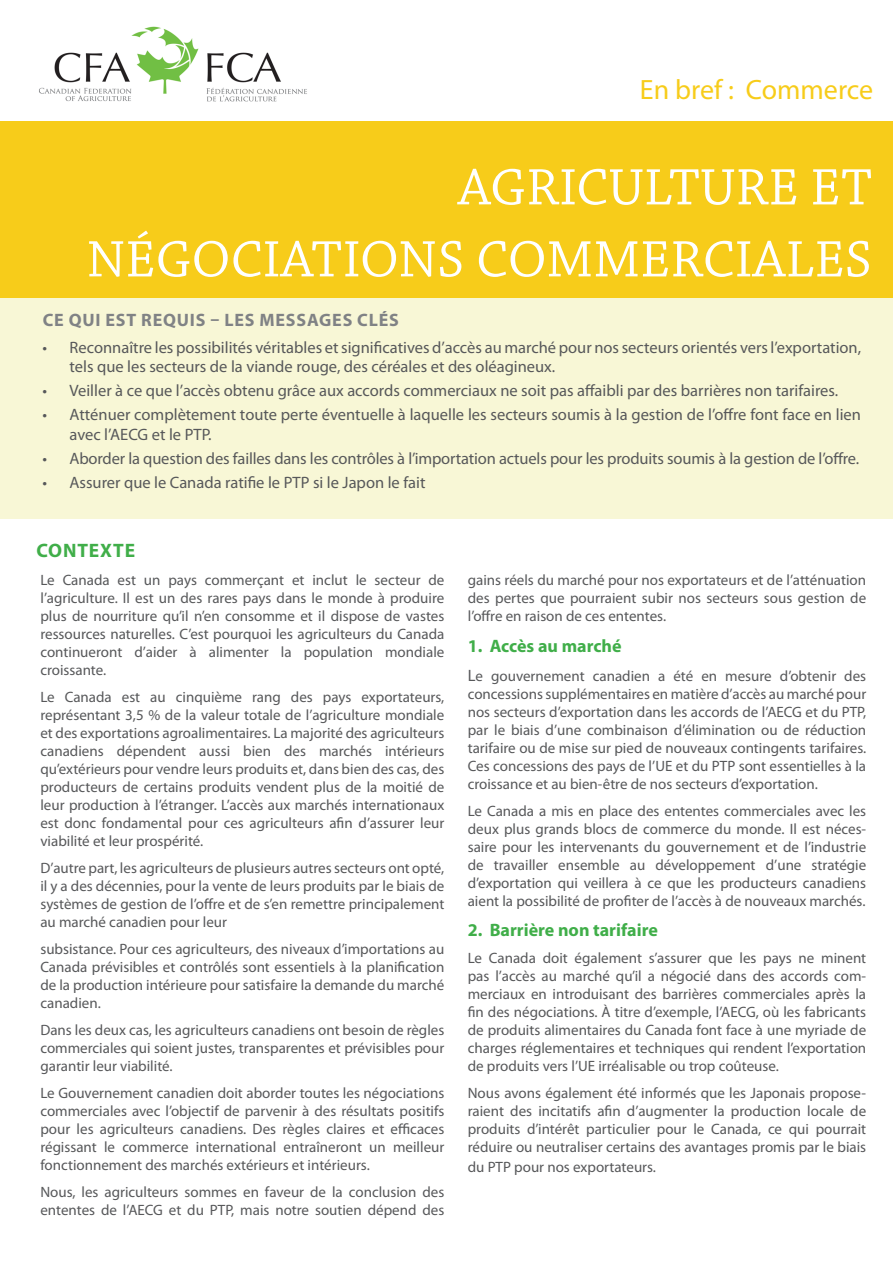
<style>
.page{position:relative;width:893px;height:1263px;background:#fff}
.page>*{position:absolute;margin:0;border:0;box-sizing:border-box;transform-origin:0 0}
.t1{font:54px/72px "Chaparral Pro";color:#fff;text-align:right}
.t2{font:28.05px "Myriad Pro";color:#f7cc1a}
.Kicker{font:700 19.5px "Myriad Pro";letter-spacing:.045em;color:#40ae49}
.t3{font:700 18px "Myriad Pro";color:#40ae49}
.Kicker-2{font:700 18px "Myriad Pro";letter-spacing:.045em;color:#808285}
.t4{font:16.5px/19.8px "Myriad Pro";color:#57585a}
.t5{font:15px/18px "Myriad Pro";color:#57585a;text-align:justify}
.s1{font-size:16.5px}
</style>
<div class="page">
<div style="left:0;top:298px;width:893px;height:221px;background:#f8f7d6"></div>
<div style="left:0;top:121px;width:893px;height:177px;background:#f7cc1a"></div>
<img style="left:39px;top:26px;width:268px;height:76px">
<p class="t2" style="left:640px;top:72px;width:235px">En bref : Commerce</p>
<p class="t1" style="left:87px;top:153px;width:786px">AGRICULTURE ET<br>NÉGOCIATIONS COMMERCIALES</p>
<p class="Kicker-2" style="left:43px;top:308px;width:358px">CE QUI EST REQUIS – LES MESSAGES CLÉS</p>
<p class="t4" style="left:70px;top:337px;width:793px;text-indent:-27px">• Reconnaître les possibilités véritables et significatives d’accès au marché pour nos secteurs orientés vers l’exportation, tels que les secteurs de la viande rouge, des céréales et des oléagineux.</p>
<p class="t4" style="left:43px;top:381px;width:797px">• Veiller à ce que l’accès obtenu grâce aux accords commerciaux ne soit pas affaibli par des barrières non tarifaires.</p>
<p class="t4" style="left:70px;top:405px;width:793px;text-indent:-27px">• Atténuer complètement toute perte éventuelle à laquelle les secteurs soumis à la gestion de l’offre font face en lien avec l’AECG et le PTP.</p>
<p class="t4" style="left:43px;top:449px;width:818px">• Aborder la question des failles dans les contrôles à l’importation actuels pour les produits soumis à la gestion de l’offre.</p>
<p class="t4" style="left:43px;top:473px;width:384px">• Assurer que le Canada ratifie le PTP si le Japon le fait</p>
<p class="Kicker" style="left:36px;top:537px;width:100px">CONTEXTE</p>
<p class="t5" style="left:40px;top:571px;width:405px">Le Canada est un pays commerçant et inclut le secteur de l’agriculture. Il est un des rares pays dans le monde à produire plus de nourriture qu’il n’en consomme et il dispose de vastes ressources naturelles. C’est pourquoi les agriculteurs du Canada continueront d’aider à alimenter la population mondiale croissante.</p>
<p class="t5" style="left:40px;top:688px;width:405px">Le Canada est au cinquième rang des pays exportateurs, représentant 3,5 % de la valeur totale de l’agriculture mondiale et des exportations agroalimentaires. La majorité des agriculteurs canadiens dépendent aussi bien des marchés intérieurs qu’extérieurs pour vendre leurs produits et, dans bien des cas, des producteurs de certains produits vendent plus de la moitié de leur production à l’étranger. L’accès aux marchés internationaux est donc fondamental pour ces agriculteurs afin d’assurer leur viabilité et leur prospérité.</p>
<p class="t5" style="left:40px;top:859px;width:405px">D’autre part, les agriculteurs de plusieurs autres secteurs ont opté, il y a des décennies, pour la vente de leurs produits par le biais de systèmes de gestion de l’offre et de s’en remettre principalement au marché canadien pour leur</p>
<p class="t5" style="left:40px;top:940px;width:405px">subsistance. Pour ces agriculteurs, des niveaux d’importations au Canada prévisibles et contrôlés sont essentiels à la planification de la production intérieure pour satisfaire la demande du marché canadien.</p>
<p class="t5" style="left:40px;top:1021px;width:405px">Dans les deux cas, les agriculteurs canadiens ont besoin de règles commerciales qui soient justes, transparentes et prévisibles pour garantir leur viabilité.</p>
<p class="t5" style="left:40px;top:1084px;width:405px">Le Gouvernement canadien doit aborder toutes les négociations commerciales avec l’objectif de parvenir à des résultats positifs pour les agriculteurs canadiens. Des règles claires et efficaces régissant le commerce international entraîneront un meilleur fonctionnement des marchés extérieurs et intérieurs.</p>
<p class="t5" style="left:40px;top:1183px;width:405px">Nous, les agriculteurs sommes en faveur de la conclusion des ententes de l’AECG et du PTP, mais notre soutien dépend des</p>
<p class="t5" style="left:468px;top:571px;width:400px">gains réels du marché pour nos exportateurs et de l’atténuation des pertes que pourraient subir nos secteurs sous gestion de l’offre en raison de ces ententes.</p>
<p class="t3" style="left:468px;top:634px;width:155px">1. Accès au marché</p>
<p class="t5" style="left:468px;top:666px;width:400px"><span class="s1">L</span>e gouvernement canadien a été en mesure d’obtenir des concessions supplémentaires en matière d’accès au marché pour nos secteurs d’exportation dans les accords de l’AECG et du PTP, par le biais d’une combinaison d’élimination ou de réduction tarifaire ou de mise sur pied de nouveaux contingents tarifaires.<br>Ces concessions des pays de l’UE et du PTP sont essentielles à la croissance et au bien-être de nos secteurs d’exportation.</p>
<p class="t5" style="left:468px;top:801px;width:400px">Le Canada a mis en place des ententes commerciales avec les deux plus grands blocs de commerce du monde. Il est néces&shy;saire pour les intervenants du gouvernement et de l’industrie de travailler ensemble au développement d’une stratégie d’exportation qui veillera à ce que les producteurs canadiens aient la possibilité de profiter de l’accès à de nouveaux marchés.</p>
<p class="t3" style="left:468px;top:918px;width:192px">2. Barrière non tarifaire</p>
<p class="t5" style="left:468px;top:949px;width:400px">Le Canada doit également s’assurer que les pays ne minent pas l’accès au marché qu’il a négocié dans des accords com&shy;merciaux en introduisant des barrières commerciales après la fin des négociations. À titre d’exemple, l’AECG, où les fabricants de produits alimentaires du Canada font face à une myriade de charges réglementaires et techniques qui rendent l’exportation de produits vers l’UE irréalisable ou trop coûteuse.</p>
<p class="t5" style="left:468px;top:1084px;width:400px">Nous avons également été informés que les Japonais propose&shy;raient des incitatifs afin d’augmenter la production locale de produits d’intérêt particulier pour le Canada, ce qui pourrait réduire ou neutraliser certains des avantages promis par le biais</p>
<p class="t5" style="left:468px;top:1158px;width:190px">du PTP pour nos exportateurs.</p>
</div>
